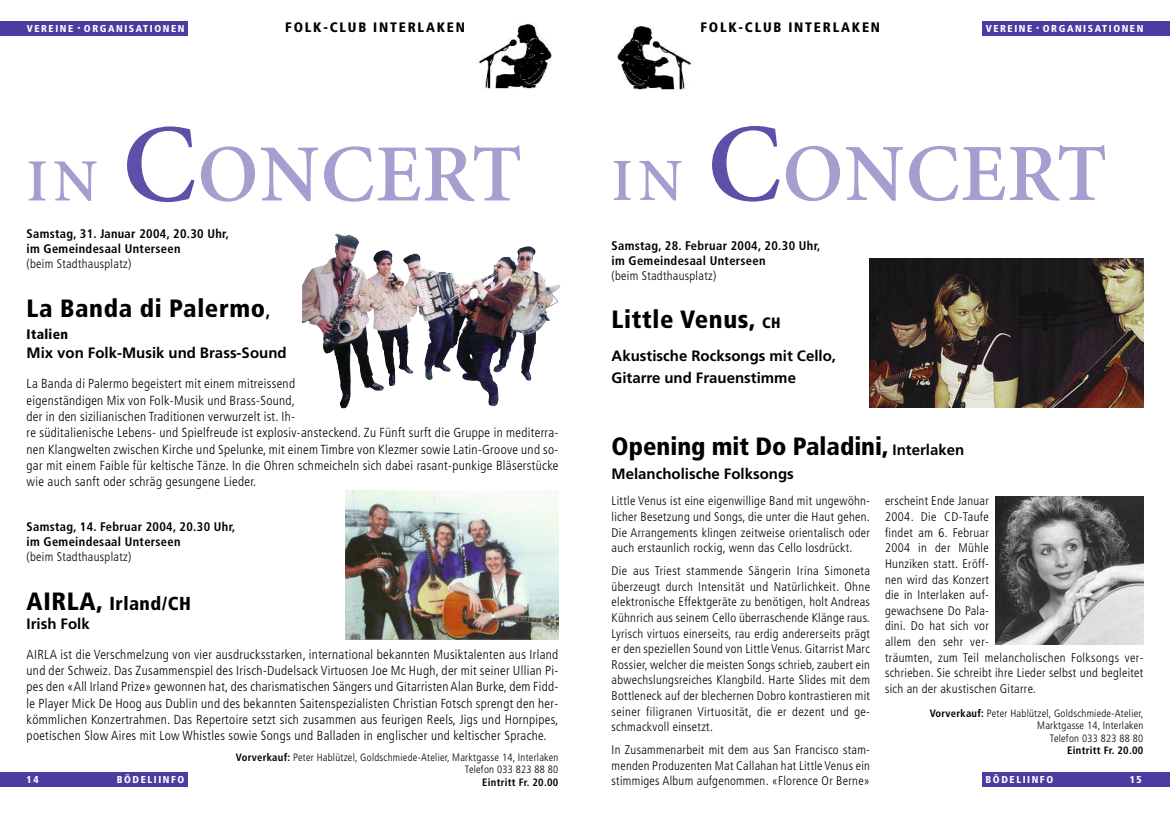
<style>
.page{position:relative;width:1170px;height:815px;background:#fff}
.page>*{position:absolute;margin:0;border:0;box-sizing:border-box;transform-origin:0 0}
.t1{font:600 81.25px "Minion";letter-spacing:.015em;color:#a79dcf}
.t2{font:900 condensed 25px "Frutiger";letter-spacing:.025em;color:#000}
.t3{font:900 condensed 25px "Frutiger";color:#000}
.t4{font:900 condensed 18.75px "Frutiger";letter-spacing:.025em;color:#000}
.t5{font:700 15px/22.5px "Frutiger";color:#000}
.t6{font:900 condensed 13.75px "Frutiger LT Std";letter-spacing:.13em;color:#000}
.t7{font:900 condensed 13.75px "Frutiger";letter-spacing:.025em;color:#000}
.t8{font:300 condensed 13.12px/16.2px "Frutiger";letter-spacing:.025em;color:#000}
.t9{font:300 condensed 12.5px/15.6px "Frutiger";letter-spacing:.025em;color:#000;text-align:justify}
.t10{font:700 condensed 12.5px/15px "Frutiger";letter-spacing:.025em;color:#000}
.t11{font:300 condensed 10.62px/12.5px "Frutiger";letter-spacing:.025em;color:#000;text-align:right}
.t12{font:700 condensed 10.62px "Frutiger";letter-spacing:.025em;color:#000}
.t13{font:900 condensed 10px "Frutiger";letter-spacing:.155em;color:#fff}
.s1{font-size:6.25px}
.s2{font-size:60px}
.s3{font-size:111.25px;color:#604fa9}
.s4{font-weight:700;font-size:18.75px}
.s5{font-size:25px}
.s6{font-weight:700}
.s7{font-size:15px}
.s8{font-weight:700;font-stretch:normal;font-size:15px}
</style>
<div class="page">
<div style="left:0;top:21px;width:188px;height:14px;background:#4e3b9f"></div>
<div style="left:0;top:772px;width:188px;height:15px;background:#4e3b9f"></div>
<div style="left:981px;top:21px;width:188px;height:14px;background:#4e3b9f"></div>
<div style="left:981px;top:772px;width:188px;height:15px;background:#4e3b9f"></div>
<img style="left:617px;top:25px;width:75px;height:65px">
<img style="left:477px;top:24px;width:75px;height:65px">
<img style="left:302px;top:233px;width:259px;height:176px">
<img style="left:351px;top:246px;width:202px;height:41px">
<img style="left:345px;top:491px;width:213px;height:149px">
<img style="left:869px;top:259px;width:274px;height:148px">
<img style="left:995px;top:496px;width:148px;height:148px">
<p class="t13" style="left:27px;top:24px;width:159px">VEREINE <span class="s1">•</span> ORGANISATIONEN</p>
<p class="t6" style="left:285px;top:21px;width:181px">FOLK-CLUB INTERLAKEN</p>
<p class="t6" style="left:700px;top:21px;width:181px">FOLK-CLUB INTERLAKEN</p>
<p class="t13" style="left:985px;top:24px;width:159px">VEREINE <span class="s1">•</span> ORGANISATIONEN</p>
<h1 class="t1" style="left:27px;top:143px;width:497px"><span class="s2">IN</span> <span class="s3">C</span>ONCERT</h1>
<p class="t10" style="left:27px;top:228px;width:204px">Samstag, 31. Januar 2004, 20.30 Uhr, im Gemeindesaal Unterseen</p>
<p class="t9" style="left:27px;top:257px;width:106px">(beim Stadthausplatz)</p>
<h2 class="t2" style="left:27px;top:298px;width:246px">La Banda di Palermo<span class="s4">,</span></h2>
<p class="t7" style="left:27px;top:329px;width:43px">Italien</p>
<p class="t5" style="left:27px;top:343px;width:261px">Mix von Folk-Musik und Brass-Sound</p>
<p class="t8" style="left:27px;top:377px;width:533px">La Banda di Palermo begeistert mit einem mitreissend<br>eigenständigen Mix von Folk-Musik und Brass-Sound,<br>der in den sizilianischen Traditionen verwurzelt ist. Ih-<br>re süditalienische Lebens- und Spielfreude ist explosiv-ansteckend. Zu Fünft surft die Gruppe in mediterra&shy;nen Klangwelten zwischen Kirche und Spelunke, mit einem Timbre von Klezmer sowie Latin-Groove und so&shy;gar mit einem Faible für keltische Tänze. In die Ohren schmeicheln sich dabei rasant-punkige Bläserstücke wie auch sanft oder schräg gesungene Lieder.</p>
<p class="t10" style="left:27px;top:521px;width:210px">Samstag, 14. Februar 2004, 20.30 Uhr, im Gemeindesaal Unterseen</p>
<p class="t9" style="left:27px;top:550px;width:106px">(beim Stadthausplatz)</p>
<h3 class="t4" style="left:27px;top:595px;width:166px"><span class="s5">AIRLA,</span> Irland/CH</h3>
<p class="t5" style="left:27px;top:613px;width:65px">Irish Folk</p>
<p class="t8" style="left:27px;top:647px;width:533px;text-align:justify">AIRLA ist die Verschmelzung von vier ausdrucksstarken, international bekannten Musiktalenten aus Irland und der Schweiz. Das Zusammenspiel des Irisch-Dudelsack Virtuosen Joe Mc Hugh, der mit seiner Ullian Pi&shy;pes den «All Irland Prize» gewonnen hat, des charismatischen Sängers und Gitarristen Alan Burke, dem Fidd&shy;le Player Mick De Hoog aus Dublin und des bekannten Saitenspezialisten Christian Fotsch sprengt den her&shy;kömmlichen Konzertrahmen. Das Repertoire setzt sich zusammen aus feurigen Reels, Jigs und Hornpipes, poetischen Slow Aires mit Low Whistles sowie Songs und Balladen in englischer und keltischer Sprache.</p>
<p class="t13" style="left:27px;top:775px;width:13px">14</p>
<p class="t13" style="left:117px;top:775px;width:69px">BÖDELIINFO</p>
<p class="t11" style="left:236px;top:752px;width:324px"><span class="s6">Vorverkauf:</span> Peter Hablützel, Goldschmiede-Atelier, Marktgasse 14, Interlaken<br>Telefon 033 823 88 80</p>
<p class="t12" style="left:482px;top:778px;width:78px">Eintritt Fr. 20.00</p>
<h1 class="t1" style="left:611px;top:142px;width:497px"><span class="s2">IN</span> <span class="s3">C</span>ONCERT</h1>
<p class="t10" style="left:611px;top:239px;width:210px">Samstag, 28. Februar 2004, 20.30 Uhr, im Gemeindesaal Unterseen</p>
<p class="t9" style="left:611px;top:269px;width:106px">(beim Stadthausplatz)</p>
<h2 class="t2" style="left:611px;top:309px;width:171px">Little Venus, <span class="s7">CH</span></h2>
<p class="t5" style="left:611px;top:346px;width:226px">Akustische Rocksongs mit Cello,<br>Gitarre und Frauenstimme</p>
<h2 class="t3" style="left:611px;top:437px;width:354px">Opening mit Do Paladini, <span class="s8">Interlaken</span></h2>
<p class="t5" style="left:611px;top:464px;width:184px">Melancholische Folksongs</p>
<p class="t9" style="left:611px;top:494px;width:260px">Little Venus ist eine eigenwillige Band mit ungewöhn&shy;licher Besetzung und Songs, die unter die Haut gehen.<br>Die Arrangements klingen zeitweise orientalisch oder auch erstaunlich rockig, wenn das Cello losdrückt.</p>
<p class="t9" style="left:611px;top:564px;width:260px">Die aus Triest stammende Sängerin Irina Simoneta überzeugt durch Intensität und Natürlichkeit. Ohne elektronische Effektgeräte zu benötigen, holt Andreas Kühnrich aus seinem Cello überraschende Klänge raus.<br>Lyrisch virtuos einerseits, rau erdig andererseits prägt er den speziellen Sound von Little Venus. Gitarrist Marc Rossier, welcher die meisten Songs schrieb, zaubert ein abwechslungsreiches Klangbild. Harte Slides mit dem Bottleneck auf der blechernen Dobro kontrastieren mit seiner filigranen Virtuosität, die er dezent und ge&shy;schmackvoll einsetzt.</p>
<p class="t9" style="left:611px;top:743px;width:260px">In Zusammenarbeit mit dem aus San Francisco stam&shy;menden Produzenten Mat Callahan hat Little Venus ein stimmiges Album aufgenommen. «Florence Or Berne»</p>
<p class="t9" style="left:884px;top:494px;width:260px;text-align:left">erscheint Ende Januar<br>2004. Die CD-Taufe<br>findet am 6. Februar<br>2004 in der Mühle<br>Hunziken statt. Eröff-<br>nen wird das Konzert<br>die in Interlaken auf-<br>gewachsene Do Pala-<br>dini. Do hat sich vor<br>allem den sehr ver-<br>träumten, zum Teil melancholischen Folksongs ver&shy;schrieben. Sie schreibt ihre Lieder selbst und begleitet sich an der akustischen Gitarre.</p>
<p class="t11" style="left:929px;top:708px;width:215px"><span class="s6">Vorverkauf:</span> Peter Hablützel, Goldschmiede-Atelier,<br>Marktgasse 14, Interlaken<br>Telefon 033 823 88 80</p>
<p class="t12" style="left:1067px;top:746px;width:78px">Eintritt Fr. 20.00</p>
<p class="t13" style="left:985px;top:775px;width:69px">BÖDELIINFO</p>
<p class="t13" style="left:1129px;top:775px;width:13px">15</p>
</div>
